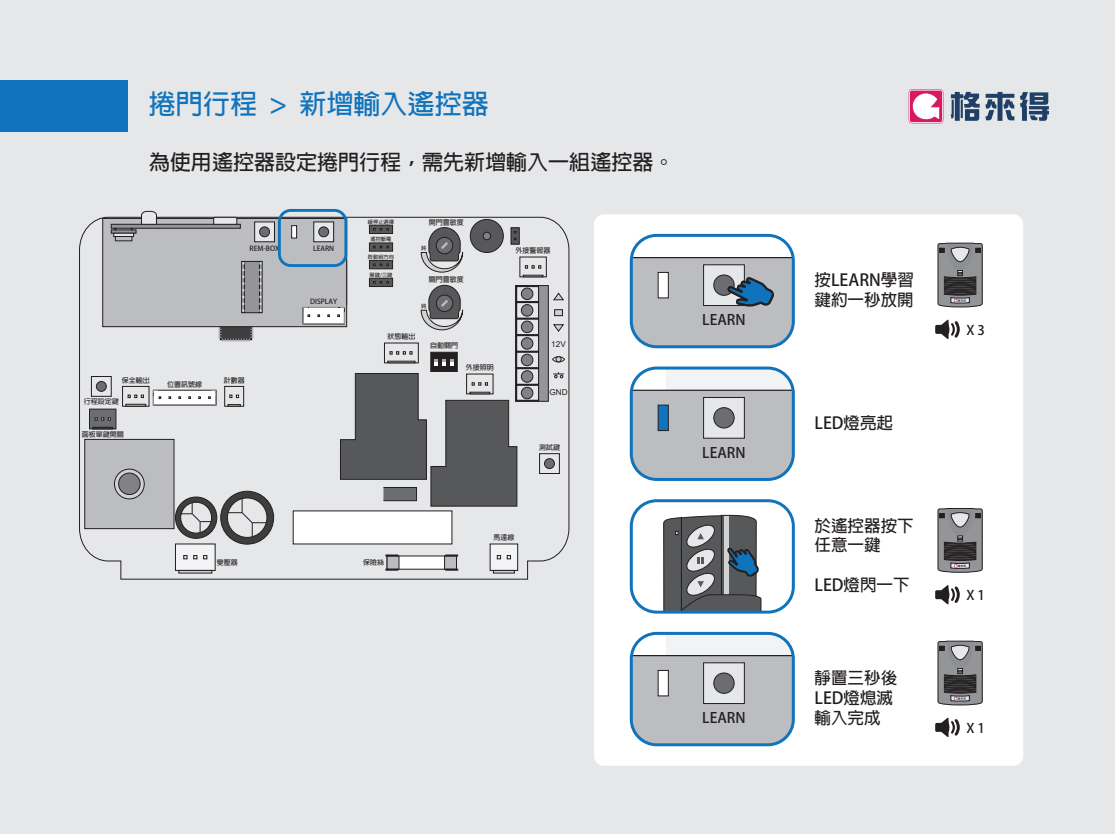
<style>
.page{position:relative;width:1115px;height:834px;background:#fff}
.page>*{position:absolute;margin:0;border:0;box-sizing:border-box;transform-origin:0 0}
.t1{font:700 27px "Adobe Fan Heiti Std";color:#1074bc}
.t2{font:700 21px "Adobe Fan Heiti Std";color:#231f20}
.t3{font:700 16.5px/19.8px "Adobe Fan Heiti Std";color:#231f20}
.t4{font:700 14.4px "Adobe Fan Heiti Std";color:#231f20}
.t5{font:700 13.2px "Adobe Fan Heiti Std";color:#231f20}
.t6{font:8.1px "Arial";color:#231f20}
.t7{font:700 7.05px "Adobe Fan Heiti Std";color:#231f20}
.t8{font:700 5.25px "Adobe Fan Heiti Std";color:#231f20}
</style>
<div class="page">
<div style="left:0;top:0;width:1114px;height:833px;background:#e6e7e9"></div>
<svg style="left:79px;top:217px;width:490px;height:362px"></svg>
<div style="left:490px;top:543px;width:27px;height:27px;background:#f2f3f4"></div>
<div style="left:493px;top:570px;width:21px;height:3px;background:#d1d2d4;border:1px solid #231f20"></div>
<svg style="left:507px;top:555px;width:3px;height:4px"></svg>
<svg style="left:497px;top:555px;width:3px;height:4px"></svg>
<div style="left:175px;top:543px;width:40px;height:27px;background:#f2f3f4"></div>
<div style="left:178px;top:570px;width:34px;height:3px;background:#d1d2d4;border:1px solid #231f20"></div>
<svg style="left:193px;top:555px;width:4px;height:4px"></svg>
<svg style="left:203px;top:555px;width:4px;height:4px"></svg>
<svg style="left:183px;top:555px;width:4px;height:4px"></svg>
<div style="left:89px;top:409px;width:27px;height:20px;background:#6c6d70;border:1px solid #231f20"></div>
<div style="left:93px;top:427px;width:20px;height:2px;background:#3e3e3f;border:1px solid #231f20"></div>
<svg style="left:95px;top:417px;width:15px;height:3px"></svg>
<div style="left:85px;top:439px;width:89px;height:89px;background:#bcbdc0"></div>
<svg style="left:114px;top:469px;width:30px;height:30px"></svg>
<div style="left:114px;top:469px;width:30px;height:30px;border:1px solid #231f20;border-radius:50%"></div>
<div style="left:119px;top:473px;width:21px;height:21px;background:#808285;border-radius:50%"></div>
<div style="left:118px;top:473px;width:22px;height:21px;border:1px solid #231f20;border-radius:50%"></div>
<div style="left:293px;top:510px;width:159px;height:34px;background:#fff"></div>
<div style="left:470px;top:219px;width:33px;height:33px;background:#57585a;border-radius:50%"></div>
<div style="left:470px;top:219px;width:33px;height:33px;border:1px solid #231f20;border-radius:50%"></div>
<div style="left:224px;top:386px;width:20px;height:20px;background:#e6e7e9;border:1px solid #231f20"></div>
<svg style="left:228px;top:404px;width:12px;height:2px"></svg>
<svg style="left:229px;top:395px;width:10px;height:2px"></svg>
<svg style="left:122px;top:386px;width:27px;height:20px"></svg>
<div style="left:126px;top:404px;width:20px;height:2px;background:#bcbdc0;border:1px solid #231f20"></div>
<svg style="left:128px;top:395px;width:16px;height:2px"></svg>
<div style="left:153px;top:390px;width:63px;height:15px;background:#fff"></div>
<hr style="left:153px;top:404px;width:63px;height:1px;background:#939598">
<svg style="left:153px;top:390px;width:8px;height:14px"></svg>
<svg style="left:208px;top:390px;width:8px;height:14px"></svg>
<svg style="left:369px;top:225px;width:23px;height:2px"></svg>
<svg style="left:91px;top:376px;width:20px;height:20px"></svg>
<div style="left:96px;top:381px;width:10px;height:10px;background:#6c6d70;border-radius:50%"></div>
<div style="left:96px;top:381px;width:10px;height:10px;border:1px solid #231f20;border-radius:50%"></div>
<div style="left:221px;top:491px;width:52px;height:53px;background:#3e3e3f;border-radius:50%"></div>
<div style="left:220px;top:491px;width:54px;height:53px;border:1px solid #231f20;border-radius:50%"></div>
<div style="left:227px;top:498px;width:40px;height:39px;background:#2d2a2b;border-radius:50%"></div>
<div style="left:227px;top:497px;width:40px;height:40px;border:1px solid #231f20;border-radius:50%"></div>
<svg style="left:228px;top:498px;width:38px;height:38px"></svg>
<div style="left:175px;top:497px;width:42px;height:41px;background:#3e3e3f;border-radius:50%"></div>
<div style="left:175px;top:497px;width:42px;height:41px;border:1px solid #231f20;border-radius:50%"></div>
<div style="left:180px;top:502px;width:32px;height:31px;border:1px solid #231f20;border-radius:50%"></div>
<svg style="left:181px;top:502px;width:30px;height:30px"></svg>
<div style="left:387px;top:555px;width:69px;height:14px;background:#fff"></div>
<div style="left:387px;top:555px;width:12px;height:14px;background:#bcbdc0;border:1px solid #231f20"></div>
<div style="left:444px;top:555px;width:12px;height:14px;background:#bcbdc0;border:1px solid #231f20"></div>
<svg style="left:385px;top:554px;width:13px;height:2px"></svg>
<svg style="left:385px;top:569px;width:13px;height:1px"></svg>
<svg style="left:445px;top:554px;width:12px;height:2px"></svg>
<svg style="left:445px;top:569px;width:12px;height:1px"></svg>
<div style="left:102px;top:218px;width:245px;height:109px;background:#bcbdc0;border:1px solid #231f20"></div>
<svg style="left:303px;top:227px;width:262px;height:279px"></svg>
<div style="left:254px;top:222px;width:20px;height:20px;background:#e6e7e9;border:1px solid #231f20"></div>
<div style="left:259px;top:227px;width:10px;height:10px;background:#6c6d70;border-radius:50%"></div>
<div style="left:259px;top:227px;width:10px;height:10px;border:1px solid #231f20;border-radius:50%"></div>
<svg style="left:218px;top:261px;width:46px;height:81px"></svg>
<svg style="left:111px;top:224px;width:129px;height:4px"></svg>
<svg style="left:213px;top:217px;width:24px;height:7px"></svg>
<svg style="left:141px;top:211px;width:16px;height:13px"></svg>
<hr style="left:111px;top:230px;width:25px;height:3px;background:#939598">
<svg style="left:113px;top:233px;width:21px;height:4px"></svg>
<svg style="left:115px;top:236px;width:17px;height:5px"></svg>
<div style="left:313px;top:222px;width:20px;height:20px;background:#e6e7e9;border:1px solid #231f20"></div>
<div style="left:318px;top:227px;width:10px;height:10px;background:#6c6d70;border-radius:50%"></div>
<div style="left:318px;top:227px;width:11px;height:10px;border:1px solid #231f20;border-radius:50%"></div>
<svg style="left:291px;top:225px;width:5px;height:13px"></svg>
<div style="left:593px;top:214px;width:429px;height:551px;background:#fff;border-radius:10px"></div>
<div style="left:0;top:81px;width:128px;height:51px;background:#1074bc"></div>
<div style="left:278px;top:209px;width:69px;height:58px;border:3px solid #1074bc;border-radius:11px"></div>
<svg style="left:663px;top:515px;width:98px;height:94px;background:#6a6e72"></svg>
<div style="left:629px;top:499px;width:165px;height:114px;border:3px solid #1074bc;border-radius:25px"></div>
<svg style="left:633px;top:635px;width:161px;height:110px"></svg>
<div style="left:703px;top:662px;width:41px;height:41px;background:#e6e7e9;border:1px solid #231f20"></div>
<div style="left:713px;top:672px;width:21px;height:21px;background:#6c6d70;border-radius:50%"></div>
<div style="left:713px;top:672px;width:21px;height:21px;border:1px solid #231f20;border-radius:50%"></div>
<div style="left:657px;top:670px;width:11px;height:26px;background:#fff"></div>
<div style="left:629px;top:631px;width:165px;height:115px;border:3px solid #1074bc;border-radius:25px"></div>
<svg style="left:633px;top:370px;width:161px;height:110px"></svg>
<div style="left:703px;top:397px;width:41px;height:41px;background:#e6e7e9;border:1px solid #231f20"></div>
<div style="left:713px;top:407px;width:21px;height:21px;background:#6c6d70;border-radius:50%"></div>
<div style="left:713px;top:407px;width:21px;height:21px;border:1px solid #231f20;border-radius:50%"></div>
<div style="left:657px;top:405px;width:11px;height:26px;background:#1074bc;border:1px solid #231f20"></div>
<div style="left:629px;top:366px;width:165px;height:115px;border:3px solid #1074bc;border-radius:25px"></div>
<div style="left:629px;top:234px;width:165px;height:114px;border:3px solid #1074bc;border-radius:25px"></div>
<svg style="left:630px;top:256px;width:164px;height:92px;background:#a8b2bb"></svg>
<svg style="left:937px;top:243px;width:44px;height:64px;background:#78787a"></svg>
<svg style="left:935px;top:319px;width:24px;height:20px"></svg>
<svg style="left:937px;top:508px;width:44px;height:64px;background:#78787a"></svg>
<svg style="left:935px;top:585px;width:24px;height:19px"></svg>
<svg style="left:937px;top:641px;width:44px;height:64px;background:#78787a"></svg>
<svg style="left:935px;top:717px;width:24px;height:20px"></svg>
<svg style="left:908px;top:89px;width:35px;height:34px"></svg>
<svg style="left:908px;top:90px;width:34px;height:33px"></svg>
<svg style="left:950px;top:92px;width:98px;height:29px"></svg>
<h1 class="t1" style="left:149px;top:88px;width:341px">捲門行程 &gt; 新增輸入遙控器</h1>
<h2 class="t2" style="left:149px;top:150px;width:527px">為使用遙控器設定捲門行程，需先新增輸入一組遙控器。</h2>
<p class="t7" style="left:249px;top:244px;width:31px">REM-BOX</p>
<p class="t7" style="left:313px;top:244px;width:23px">LEARN</p>
<p class="t7" style="left:310px;top:297px;width:29px">DISPLAY</p>
<p class="t7" style="left:122px;top:376px;width:29px">保全輸出</p>
<p class="t7" style="left:84px;top:397px;width:36px">行程設定鍵</p>
<p class="t7" style="left:82px;top:430px;width:43px">面板單鍵開關</p>
<p class="t7" style="left:167px;top:379px;width:36px">位置訊號線</p>
<p class="t7" style="left:223px;top:376px;width:22px">計數器</p>
<p class="t8" style="left:368px;top:219px;width:28px">緩停止選擇</p>
<p class="t8" style="left:370px;top:236px;width:22px">遙控斷電</p>
<p class="t8" style="left:368px;top:254px;width:28px">啟動組方向</p>
<p class="t8" style="left:369px;top:272px;width:24px">單鍵/三鍵</p>
<p class="t7" style="left:428px;top:218px;width:36px">開門靈敏度</p>
<p class="t8" style="left:421px;top:244px;width:7px">鈍</p>
<p class="t7" style="left:428px;top:275px;width:36px">關門靈敏度</p>
<p class="t8" style="left:421px;top:302px;width:7px">鈍</p>
<p class="t7" style="left:387px;top:332px;width:29px">狀態輸出</p>
<p class="t7" style="left:430px;top:341px;width:29px">自動關門</p>
<p class="t7" style="left:465px;top:363px;width:29px">外接照明</p>
<p class="t7" style="left:515px;top:246px;width:36px">外接警報器</p>
<p class="t6" style="left:551px;top:339px;width:16px">12V</p>
<p class="t6" style="left:549px;top:387px;width:20px">GND</p>
<p class="t7" style="left:539px;top:443px;width:22px">測試鍵</p>
<p class="t7" style="left:217px;top:557px;width:22px">變壓器</p>
<p class="t7" style="left:363px;top:557px;width:22px">保險絲</p>
<p class="t7" style="left:493px;top:533px;width:22px">馬達線</p>
<h3 class="t4" style="left:702px;top:311px;width:45px">LEARN</h3>
<h3 class="t4" style="left:702px;top:444px;width:45px">LEARN</h3>
<h3 class="t3" style="left:814px;top:270px;width:101px">按LEARN學習鍵約一秒放開</h3>
<h3 class="t3" style="left:814px;top:413px;width:80px">LED燈亮起</h3>
<h3 class="t3" style="left:814px;top:516px;width:100px">於遙控器按下任意一鍵</h3>
<h3 class="t3" style="left:814px;top:575px;width:96px">LED燈閃一下</h3>
<h3 class="t3" style="left:814px;top:668px;width:84px">靜置三秒後<br>LED燈熄滅</h3>
<h3 class="t4" style="left:702px;top:709px;width:45px">LEARN</h3>
<h3 class="t3" style="left:814px;top:708px;width:67px">輸入完成</h3>
<h3 class="t5" style="left:966px;top:322px;width:20px">X 3</h3>
<h3 class="t5" style="left:966px;top:587px;width:20px">X 1</h3>
<h3 class="t5" style="left:966px;top:719px;width:20px">X 1</h3>
</div>
